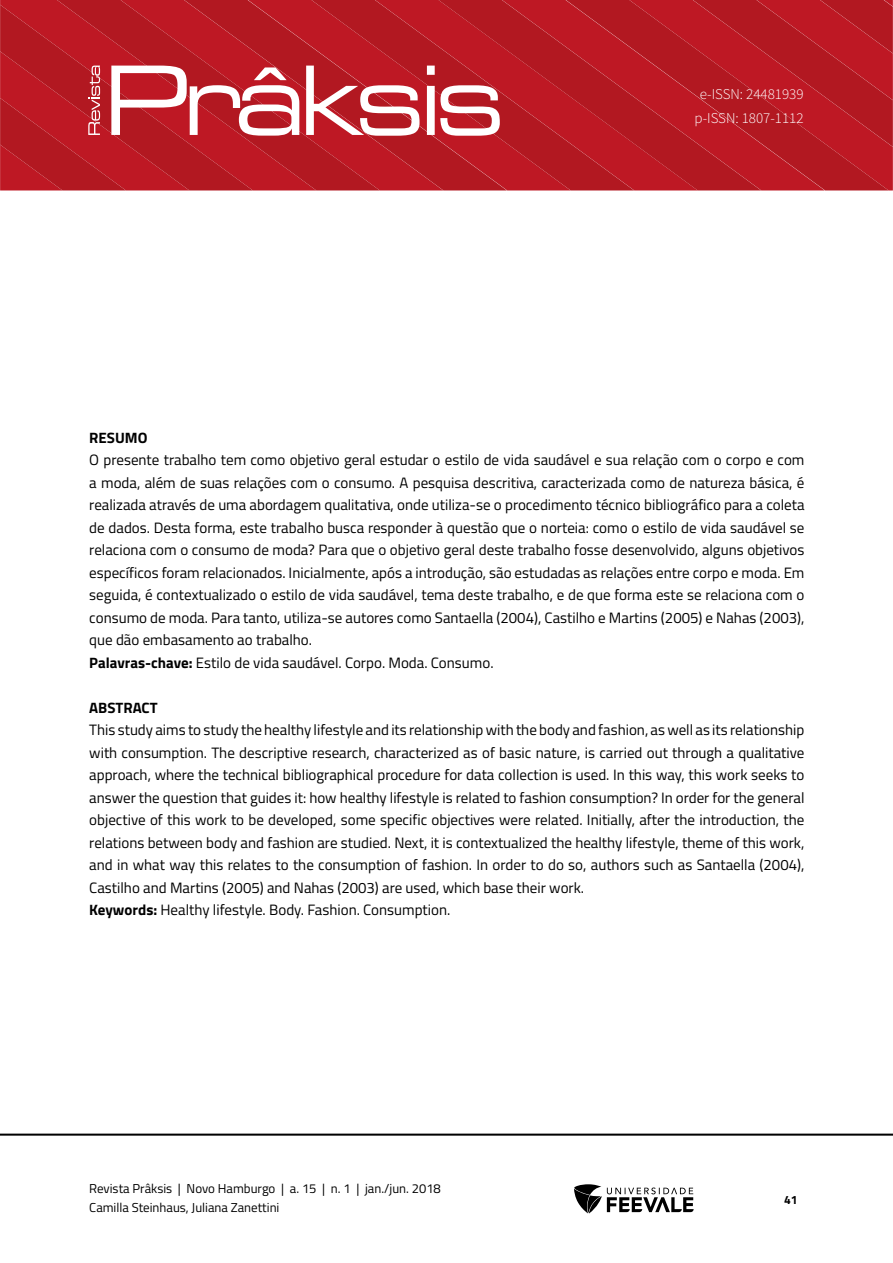
<style>
.page{position:relative;width:893px;height:1263px;background:#fff}
.page>*{position:absolute;margin:0;border:0;box-sizing:border-box;transform-origin:0 0}
.t1{font:15px/22.5px "Titillium Web";color:#000}
.t2{font:300 15px/24px "Source Sans Pro";color:#fff;text-align:center}
.t3{font:700 15px "Titillium Web";color:#000}
.t4{font:12.9px/19.4px "Titillium Web";color:#000}
.t5{font:700 12px "Titillium Web";color:#000}
.s1{font-weight:700}
</style>
<div class="page">
<svg style="left:0;top:5px;width:56px;height:46px;background:#b71923"></svg>
<svg style="left:56px;top:0;width:128px;height:51px;background:#b81823"></svg>
<svg style="left:184px;top:0;width:127px;height:51px;background:#b81923"></svg>
<svg style="left:311px;top:0;width:127px;height:51px;background:#b81923"></svg>
<svg style="left:438px;top:0;width:127px;height:190px;background:#b81923"></svg>
<svg style="left:565px;top:0;width:324px;height:190px;background:#b81923"></svg>
<svg style="left:692px;top:0;width:201px;height:147px;background:#b81923"></svg>
<hr style="left:0;top:1133px;width:893px;height:3px;background:#000">
<svg style="left:574px;top:1184px;width:120px;height:29px"></svg>
<svg style="left:0;top:51px;width:500px;height:139px;background:#c13740"></svg>
<p class="t2" style="left:694px;top:82px;width:111px">e-ISSN: 24481939 p-ISSN: 1807-1112</p>
<p class="t3" style="left:89px;top:426px;width:60px">RESUMO</p>
<p class="t1" style="left:89px;top:448px;width:717px">O presente trabalho tem como objetivo geral estudar o estilo de vida saudável e sua relação com o corpo e com a moda, além de suas relações com o consumo. A pesquisa descritiva, caracterizada como de natureza básica, é realizada através de uma abordagem qualitativa, onde utiliza-se o procedimento técnico bibliográfico para a coleta de dados. Desta forma, este trabalho busca responder à questão que o norteia: como o estilo de vida saudável se relaciona com o consumo de moda? Para que o objetivo geral deste trabalho fosse desenvolvido, alguns objetivos específicos foram relacionados. Inicialmente, após a introdução, são estudadas as relações entre corpo e moda. Em seguida, é contextualizado o estilo de vida saudável, tema deste trabalho, e de que forma este se relaciona com o consumo de moda. Para tanto, utiliza-se autores como Santaella (2004), Castilho e Martins (2005) e Nahas (2003), que dão embasamento ao trabalho.<br><span class="s1">Palavras-chave:</span> Estilo de vida saudável. Corpo. Moda. Consumo.</p>
<p class="t3" style="left:89px;top:696px;width:70px">ABSTRACT</p>
<p class="t1" style="left:89px;top:718px;width:717px">This study aims to study the healthy lifestyle and its relationship with the body and fashion, as well as its relationship with consumption. The descriptive research, characterized as of basic nature, is carried out through a qualitative approach, where the technical bibliographical procedure for data collection is used. In this way, this work seeks to answer the question that guides it: how healthy lifestyle is related to fashion consumption? In order for the general objective of this work to be developed, some specific objectives were related. Initially, after the introduction, the relations between body and fashion are studied. Next, it is contextualized the healthy lifestyle, theme of this work, and in what way this relates to the consumption of fashion. In order to do so, authors such as Santaella (2004), Castilho and Martins (2005) and Nahas (2003) are used, which base their work.<br><span class="s1">Keywords:</span> Healthy lifestyle. Body. Fashion. Consumption.</p>
<p class="t4" style="left:89px;top:1178px;width:353px">Revista Prâksis | Novo Hamburgo | a. 15 | n. 1 | jan./jun. 2018<br>Camilla Steinhaus, Juliana Zanettini</p>
<p class="t5" style="left:784px;top:1190px;width:15px">41</p>
</div>
